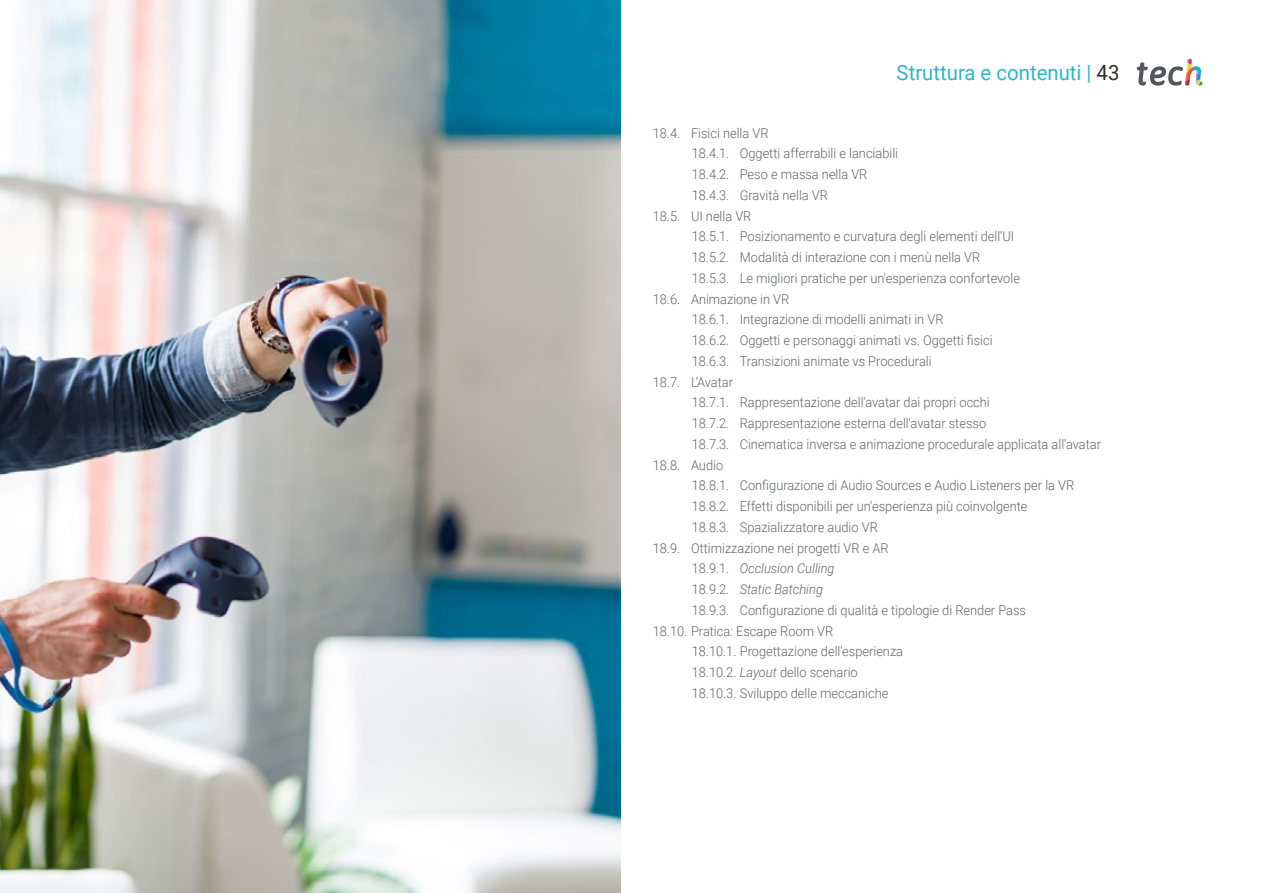
<style>
.page{position:relative;width:1263px;height:893px;background:#fff}
.page>*{position:absolute;margin:0;border:0;box-sizing:border-box;transform-origin:0 0}
.t1{font:21px "Roboto";color:#2db8c5}
.t2{font:300 13.5px "Roboto";color:#61646a;scale:.95 1}
.t3{font:italic 300 13.5px "Roboto";color:#61646a;scale:.95 1}
.s1{color:#312e20}
.s2{font-style:normal}
.s3{font-style:italic}
</style>
<div class="page">
<svg style="left:1137px;top:59px;width:65px;height:27px"></svg>
<img style="left:0;top:0;width:621px;height:893px">
<h1 class="t1" style="left:897px;top:57px;width:224px">Struttura e contenuti | <span class="s1">43</span></h1>
<p class="t2" style="left:653px;top:123px;width:123px">18.4. Fisici nella VR</p>
<p class="t2" style="left:692px;top:144px;width:219px">18.4.1. Oggetti afferrabili e lanciabili</p>
<p class="t2" style="left:692px;top:165px;width:186px">18.4.2. Peso e massa nella VR</p>
<p class="t2" style="left:692px;top:186px;width:145px">18.4.3. Gravità nella VR</p>
<p class="t2" style="left:653px;top:206px;width:105px">18.5. UI nella VR</p>
<p class="t2" style="left:692px;top:227px;width:341px">18.5.1. Posizionamento e curvatura degli elementi dell’UI</p>
<p class="t2" style="left:692px;top:248px;width:305px">18.5.2. Modalità di interazione con i menù nella VR</p>
<p class="t2" style="left:692px;top:269px;width:347px">18.5.3. Le migliori pratiche per un'esperienza confortevole</p>
<p class="t2" style="left:653px;top:289px;width:145px">18.6. Animazione in VR</p>
<p class="t2" style="left:692px;top:310px;width:266px">18.6.1. Integrazione di modelli animati in VR</p>
<p class="t2" style="left:692px;top:331px;width:318px">18.6.2. Oggetti e personaggi animati vs. Oggetti fisici</p>
<p class="t2" style="left:692px;top:352px;width:254px">18.6.3. Transizioni animate vs Procedurali</p>
<p class="t2" style="left:653px;top:372px;width:86px">18.7. L’Avatar</p>
<p class="t2" style="left:692px;top:393px;width:315px">18.7.1. Rappresentazione dell'avatar dai propri occhi</p>
<p class="t2" style="left:692px;top:414px;width:311px">18.7.2. Rappresentazione esterna dell'avatar stesso</p>
<p class="t2" style="left:692px;top:435px;width:432px">18.7.3. Cinematica inversa e animazione procedurale applicata all'avatar</p>
<p class="t2" style="left:653px;top:455px;width:76px">18.8. Audio</p>
<p class="t2" style="left:692px;top:476px;width:404px">18.8.1. Configurazione di Audio Sources e Audio Listeners per la VR</p>
<p class="t2" style="left:692px;top:497px;width:355px">18.8.2. Effetti disponibili per un'esperienza più coinvolgente</p>
<p class="t2" style="left:692px;top:518px;width:197px">18.8.3. Spazializzatore audio VR</p>
<p class="t2" style="left:653px;top:538px;width:250px">18.9. Ottimizzazione nei progetti VR e AR</p>
<p class="t3" style="left:692px;top:559px;width:152px"><span class="s2">18.9.1.</span> Occlusion Culling</p>
<p class="t3" style="left:692px;top:580px;width:140px"><span class="s2">18.9.2.</span> Static Batching</p>
<p class="t2" style="left:692px;top:601px;width:353px">18.9.3. Configurazione di qualità e tipologie di Render Pass</p>
<p class="t2" style="left:653px;top:621px;width:192px">18.10. Pratica: Escape Room VR</p>
<p class="t2" style="left:692px;top:642px;width:224px">18.10.1. Progettazione dell'esperienza</p>
<p class="t2" style="left:692px;top:663px;width:176px">18.10.2. <span class="s3">Layout</span> dello scenario</p>
<p class="t2" style="left:692px;top:684px;width:208px">18.10.3. Sviluppo delle meccaniche</p>
</div>
